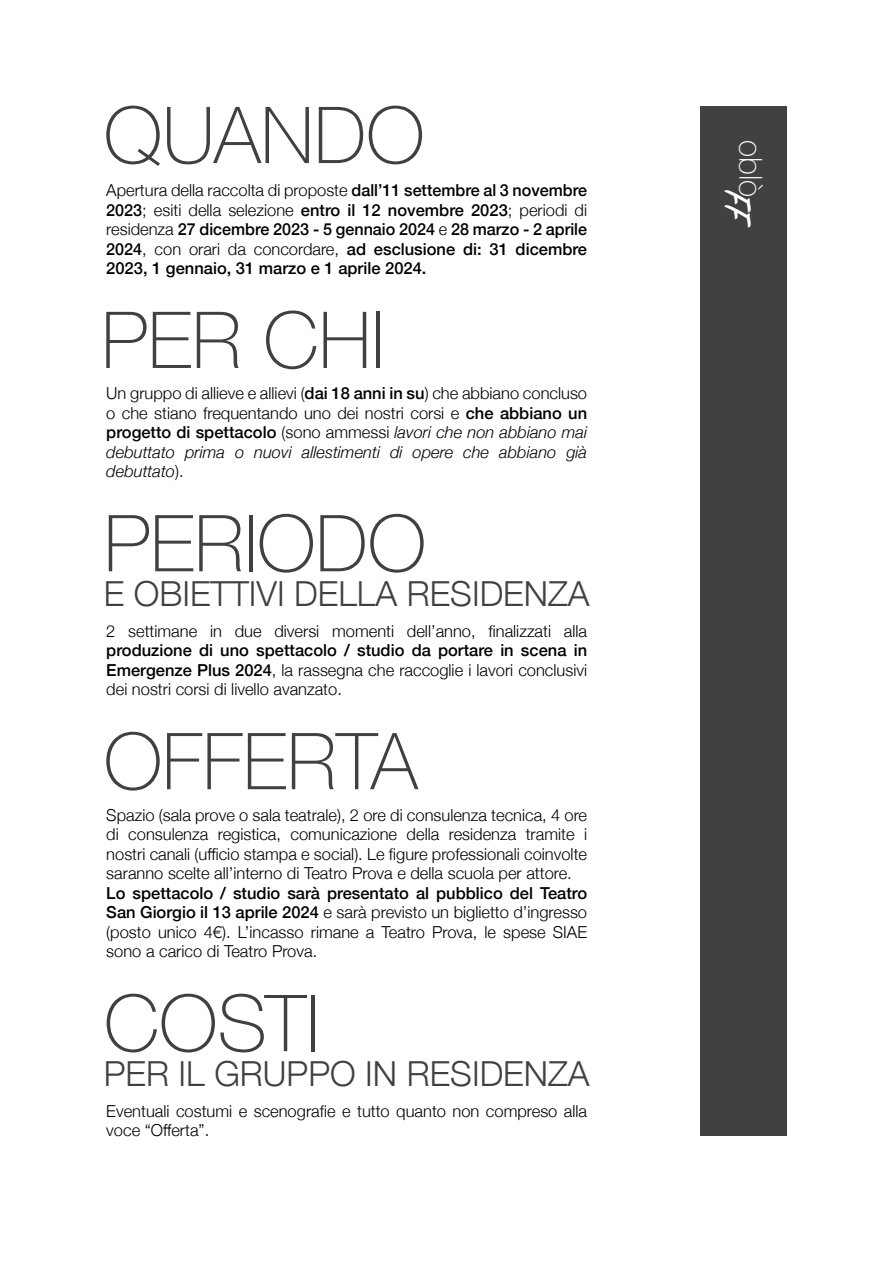
<style>
.page{position:relative;width:893px;height:1263px;background:#fff}
.page>*{position:absolute;margin:0;border:0;box-sizing:border-box;transform-origin:0 0}
.t1{font:100 78.6px "Helvetica Neue";color:#404040}
.t2{font:41.85px "Sign Painter House Script";color:#fff}
.t3{font:300 34.5px "Helvetica Neue";color:#404040}
.t4{font:100 31.65px "Helvetica Neue";color:#fff}
.t5{font:300 16.5px/19.5px "Helvetica Neue";color:#000;text-align:justify}
.t6{font:500 16.5px/19.5px "Helvetica Neue";color:#000;text-align:justify}
.s1{font-weight:500}
.s2{font-weight:300}
.s3{font-style:italic}
</style>
<div class="page">
<div style="left:700px;top:106px;width:87px;height:1029px;background:#414141"></div>
<h1 class="t1" style="left:104px;top:87px;width:322px">QUANDO</h1>
<p class="t5" style="left:106px;top:180px;width:482px">Apertura della raccolta di proposte <span class="s1">dall’11 settembre al 3 novembre</span></p>
<h2 class="t2" style="left:754px;top:191px;width:40px;rotate:90deg">FF</h2>
<h3 class="t4" style="left:770px;top:140px;width:59px;rotate:90deg">oblò</h3>
<p class="t6" style="left:106px;top:200px;width:482px">2023<span class="s2">; esiti della selezione</span> entro il 12 novembre 2023<span class="s2">; periodi di residenza</span> 27 dicembre 2023 - 5 gennaio 2024 <span class="s2">e</span> 28 marzo - 2 aprile 2024<span class="s2">, con orari da concordare,</span> ad esclusione di: 31 dicembre 2023, 1 gennaio, 31 marzo e 1 aprile 2024.</p>
<h1 class="t1" style="left:101px;top:292px;width:285px">PER CHI</h1>
<p class="t5" style="left:106px;top:383px;width:482px">Un gruppo di allieve e allievi (<span class="s1">dai 18 anni in su</span>) che abbiano concluso o che stiano frequentando uno dei nostri corsi e <span class="s1">che abbiano un progetto di spettacolo</span> (sono ammessi <span class="s3">lavori che non abbiano mai debuttato prima o nuovi allestimenti di opere che abbiano già debuttato</span>).</p>
<h1 class="t1" style="left:104px;top:495px;width:324px">PERIODO</h1>
<h3 class="t3" style="left:104px;top:573px;width:487px">E OBIETTIVI DELLA RESIDENZA</h3>
<p class="t5" style="left:106px;top:621px;width:482px">2 settimane in due diversi momenti dell’anno, finalizzati alla</p>
<p class="t5" style="left:106px;top:640px;width:482px"><span class="s1">produzione di uno spettacolo / studio da portare in scena in Emergenze Plus 2024</span>, la rassegna che raccoglie i lavori conclusivi dei nostri corsi di livello avanzato.</p>
<h1 class="t1" style="left:104px;top:713px;width:315px">OFFERTA</h1>
<p class="t5" style="left:106px;top:805px;width:482px">Spazio (sala prove o sala teatrale), 2 ore di consulenza tecnica, 4 ore di consulenza registica, comunicazione della residenza tramite i nostri canali (ufficio stampa e social). Le figure professionali coinvolte saranno scelte all’interno di Teatro Prova e della scuola per attore.</p>
<p class="t5" style="left:106px;top:883px;width:482px"><span class="s1">Lo spettacolo / studio sarà presentato al pubblico del Teatro San Giorgio il 13 aprile 2024</span> e sarà previsto un biglietto d’ingresso (posto unico 4€). L’incasso rimane a Teatro Prova, le spese SIAE sono a carico di Teatro Prova.</p>
<h1 class="t1" style="left:104px;top:975px;width:217px">COSTI</h1>
<h3 class="t3" style="left:104px;top:1053px;width:487px">PER IL GRUPPO IN RESIDENZA</h3>
<p class="t5" style="left:106px;top:1100px;width:482px">Eventuali costumi e scenografie e tutto quanto non compreso alla voce “Offerta”.</p>
</div>
